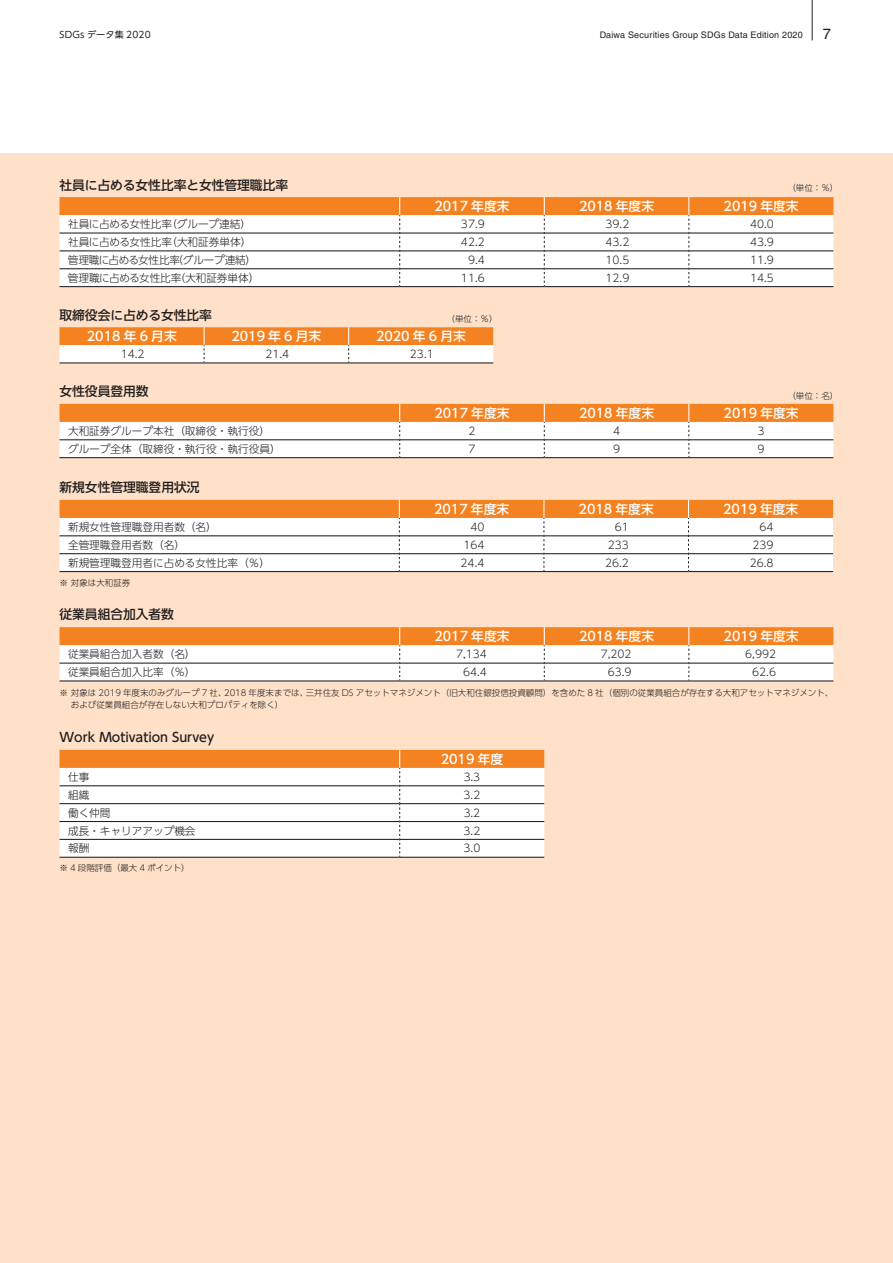
<style>
.page{position:relative;width:893px;height:1263px;background:#fff}
.page>*{position:absolute;margin:0;border:0;box-sizing:border-box;transform-origin:0 0}
.t1{font:14.85px "Helvetica LT Std";color:#231f20}
.t2{font:500 12.75px "UD Shin Go Pro";color:#fff}
.t3{font:500 12.75px "UD Shin Go NT Pro";letter-spacing:-.005em;color:#231f20}
.t4{font:300 10.65px "UD Shin Go Pro";color:#231f20}
.t5{font:9px "Helvetica LT Std";letter-spacing:.02em;color:#231f20}
.t6{font:9px "UD Shin Go Pro";letter-spacing:.02em;color:#231f20}
.t7{font:300 8.55px/12.8px "UD Shin Go Pro";color:#231f20}
</style>
<div class="page">
<div style="left:0;top:153px;width:893px;height:1110px;background:#fee1c8"></div>
<svg style="left:60px;top:627px;width:773px;height:54px"></svg>
<hr style="left:60px;top:857px;width:340px;height:1px;background:#231f20">
<hr style="left:400px;top:857px;width:144px;height:1px;background:#231f20">
<svg style="left:60px;top:750px;width:484px;height:107px"></svg>
<hr style="left:60px;top:803px;width:340px;height:1px;background:#231f20">
<hr style="left:400px;top:803px;width:144px;height:1px;background:#231f20">
<hr style="left:60px;top:286px;width:340px;height:1px;background:#231f20">
<hr style="left:400px;top:286px;width:144px;height:1px;background:#231f20">
<hr style="left:544px;top:286px;width:145px;height:1px;background:#231f20">
<hr style="left:689px;top:286px;width:144px;height:1px;background:#231f20">
<svg style="left:60px;top:197px;width:773px;height:89px"></svg>
<svg style="left:60px;top:327px;width:433px;height:36px"></svg>
<hr style="left:60px;top:571px;width:339px;height:1px;background:#231f20">
<hr style="left:399px;top:571px;width:145px;height:1px;background:#231f20">
<hr style="left:544px;top:571px;width:144px;height:1px;background:#231f20">
<hr style="left:688px;top:571px;width:145px;height:1px;background:#231f20">
<svg style="left:60px;top:500px;width:773px;height:71px"></svg>
<svg style="left:60px;top:404px;width:773px;height:54px"></svg>
<hr style="left:812px;top:0;width:1px;height:40px;background:#231f20">
<p class="t6" style="left:60px;top:28px;width:93px">SDGs データ集 2020</p>
<p class="t5" style="left:600px;top:30px;width:205px">Daiwa Securities Group SDGs Data Edition 2020</p>
<h1 class="t1" style="left:823px;top:25px;width:10px">7</h1>
<p class="t3" style="left:60px;top:175px;width:243px">社員に占める女性比率と女性管理職比率　</p>
<p class="t7" style="left:787px;top:182px;width:53px">（単位：％）</p>
<p class="t2" style="left:434px;top:196px;width:77px">2017 年度末</p>
<p class="t2" style="left:579px;top:196px;width:77px">2018 年度末</p>
<p class="t2" style="left:724px;top:196px;width:77px">2019 年度末</p>
<p class="t4" style="left:68px;top:215px;width:185px">社員に占める女性比率（グループ連結）</p>
<p class="t4" style="left:461px;top:215px;width:25px">37.9</p>
<p class="t4" style="left:606px;top:215px;width:25px">39.2</p>
<p class="t4" style="left:750px;top:215px;width:25px">40.0</p>
<p class="t4" style="left:68px;top:233px;width:185px">社員に占める女性比率（大和証券単体）</p>
<p class="t4" style="left:461px;top:233px;width:25px">42.2</p>
<p class="t4" style="left:606px;top:233px;width:25px">43.2</p>
<p class="t4" style="left:750px;top:233px;width:25px">43.9</p>
<p class="t4" style="left:68px;top:251px;width:190px">管理職に占める女性比率（グループ連結）</p>
<p class="t4" style="left:468px;top:251px;width:18px">9.4</p>
<p class="t4" style="left:606px;top:251px;width:25px">10.5</p>
<p class="t4" style="left:750px;top:251px;width:25px">11.9</p>
<p class="t4" style="left:68px;top:269px;width:193px">管理職に占める女性比率（大和証券単体）</p>
<p class="t4" style="left:461px;top:269px;width:25px">11.6</p>
<p class="t4" style="left:606px;top:269px;width:25px">12.9</p>
<p class="t4" style="left:750px;top:269px;width:25px">14.5</p>
<p class="t3" style="left:60px;top:305px;width:154px">取締役会に占める女性比率</p>
<p class="t7" style="left:446px;top:312px;width:53px">（単位：％）</p>
<p class="t2" style="left:87px;top:326px;width:91px">2018 年 6 月末</p>
<p class="t2" style="left:231px;top:326px;width:91px">2019 年 6 月末</p>
<p class="t2" style="left:376px;top:326px;width:91px">2020 年 6 月末</p>
<p class="t4" style="left:121px;top:345px;width:25px">14.2</p>
<p class="t4" style="left:265px;top:345px;width:25px">21.4</p>
<p class="t4" style="left:410px;top:345px;width:25px">23.1</p>
<p class="t3" style="left:60px;top:381px;width:91px">女性役員登用数</p>
<p class="t7" style="left:787px;top:389px;width:53px">（単位：名）</p>
<p class="t2" style="left:434px;top:403px;width:77px">2017 年度末</p>
<p class="t2" style="left:579px;top:403px;width:77px">2018 年度末</p>
<p class="t2" style="left:724px;top:403px;width:77px">2019 年度末</p>
<p class="t4" style="left:68px;top:422px;width:203px">大和証券グループ本社（取締役・執行役）</p>
<p class="t4" style="left:468px;top:422px;width:9px">2</p>
<p class="t4" style="left:613px;top:422px;width:9px">4</p>
<p class="t4" style="left:758px;top:422px;width:9px">3</p>
<p class="t4" style="left:68px;top:440px;width:214px">グループ全体（取締役・執行役・執行役員）</p>
<p class="t4" style="left:468px;top:440px;width:9px">7</p>
<p class="t4" style="left:613px;top:440px;width:9px">9</p>
<p class="t4" style="left:758px;top:440px;width:9px">9</p>
<p class="t3" style="left:60px;top:477px;width:141px">新規女性管理職登用状況</p>
<p class="t2" style="left:434px;top:499px;width:77px">2017 年度末</p>
<p class="t2" style="left:579px;top:499px;width:77px">2018 年度末</p>
<p class="t2" style="left:723px;top:499px;width:77px">2019 年度末</p>
<p class="t4" style="left:68px;top:518px;width:150px">新規女性管理職登用者数（名）</p>
<p class="t4" style="left:470px;top:518px;width:16px">40</p>
<p class="t4" style="left:615px;top:518px;width:16px">61</p>
<p class="t4" style="left:759px;top:518px;width:16px">64</p>
<p class="t4" style="left:68px;top:536px;width:118px">全管理職登用者数（名）</p>
<p class="t4" style="left:463px;top:536px;width:23px">164</p>
<p class="t4" style="left:608px;top:536px;width:23px">233</p>
<p class="t4" style="left:752px;top:536px;width:23px">239</p>
<p class="t4" style="left:68px;top:554px;width:203px">新規管理職登用者に占める女性比率（％）</p>
<p class="t4" style="left:461px;top:554px;width:25px">24.4</p>
<p class="t4" style="left:605px;top:554px;width:25px">26.2</p>
<p class="t4" style="left:750px;top:554px;width:25px">26.8</p>
<p class="t7" style="left:60px;top:576px;width:72px">※ 対象は大和証券</p>
<p class="t3" style="left:60px;top:604px;width:129px">従業員組合加入者数　</p>
<p class="t2" style="left:434px;top:626px;width:77px">2017 年度末</p>
<p class="t2" style="left:579px;top:626px;width:77px">2018 年度末</p>
<p class="t2" style="left:724px;top:626px;width:77px">2019 年度末</p>
<p class="t4" style="left:68px;top:645px;width:129px">従業員組合加入者数（名）</p>
<p class="t4" style="left:456px;top:645px;width:32px">7,134</p>
<p class="t4" style="left:601px;top:645px;width:32px">7,202</p>
<p class="t4" style="left:745px;top:645px;width:32px">6,992</p>
<p class="t4" style="left:68px;top:663px;width:129px">従業員組合加入比率（％）</p>
<p class="t4" style="left:463px;top:663px;width:25px">64.4</p>
<p class="t4" style="left:608px;top:663px;width:25px">63.9</p>
<p class="t4" style="left:752px;top:663px;width:25px">62.6</p>
<p class="t7" style="left:71px;top:686px;width:764px;text-indent:-11px">※ 対象は 2019 年度末のみグループ 7 社、2018 年度末までは、三井住友 DS アセットマネジメント（旧大和住銀投信投資顧問）を含めた 8 社（個別の従業員組合が存在する大和アセットマネジメント、および従業員組合が存在しない大和プロパティを除く）</p>
<p class="t3" style="left:60px;top:727px;width:156px">Work Motivation Survey</p>
<p class="t2" style="left:441px;top:748px;width:64px">2019 年度</p>
<p class="t4" style="left:68px;top:768px;width:23px">仕事</p>
<p class="t4" style="left:464px;top:768px;width:18px">3.3</p>
<p class="t4" style="left:68px;top:786px;width:23px">組織</p>
<p class="t4" style="left:464px;top:786px;width:18px">3.2</p>
<p class="t4" style="left:68px;top:804px;width:44px">働く仲間</p>
<p class="t4" style="left:464px;top:804px;width:18px">3.2</p>
<p class="t4" style="left:68px;top:822px;width:129px">成長・キャリアアップ機会</p>
<p class="t4" style="left:464px;top:822px;width:18px">3.2</p>
<p class="t4" style="left:68px;top:840px;width:23px">報酬</p>
<p class="t4" style="left:464px;top:840px;width:18px">3.0</p>
<p class="t7" style="left:60px;top:861px;width:132px">※ 4 段階評価（最大 4 ポイント）</p>
</div>
